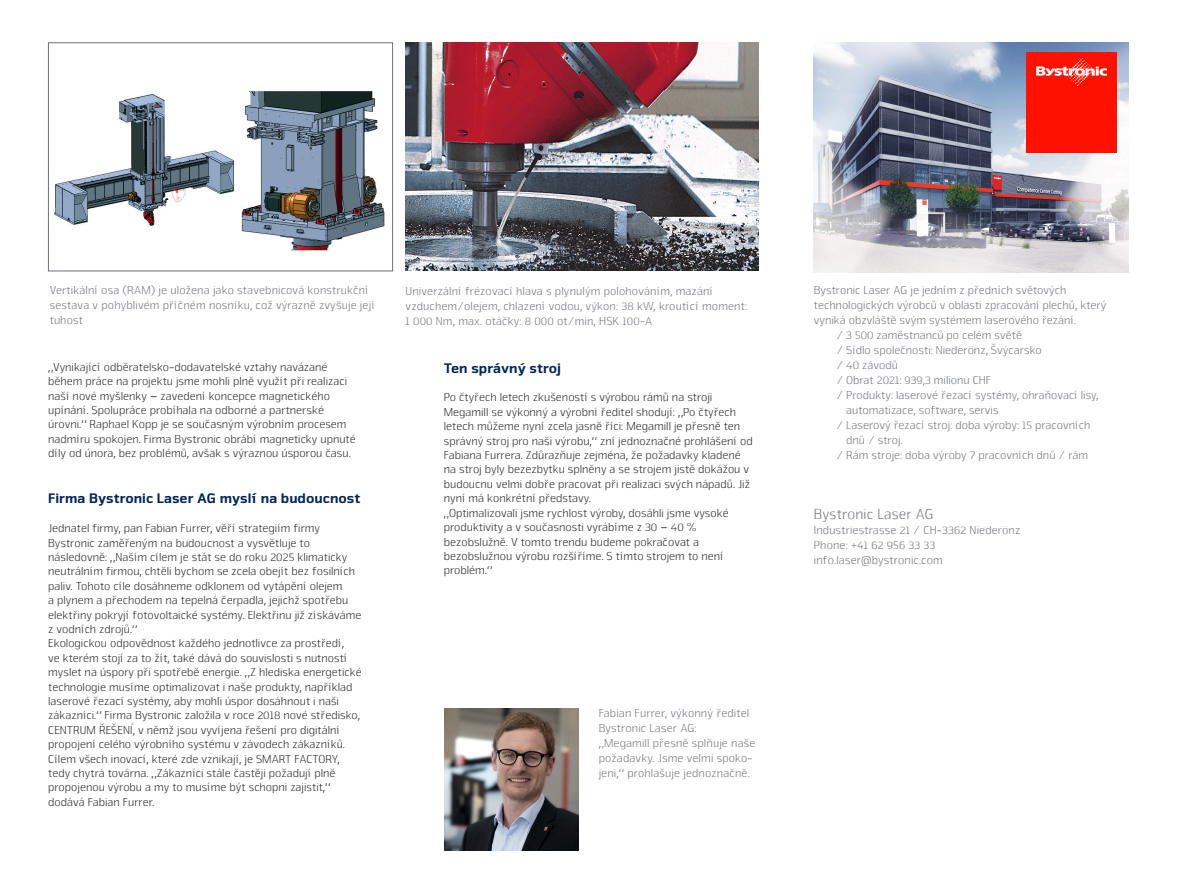
<style>
.page{position:relative;width:1191px;height:893px;background:#fff}
.page>*{position:absolute;margin:0;border:0;box-sizing:border-box;transform-origin:0 0}
.t1{font:300 15px "Nuri CE";letter-spacing:.01em;color:#6f7178}
.t2{font:900 14.4px "Nuri Pro";color:#00265a}
.t3{font:300 12px/14.4px "Nuri Pro";color:#231f20}
.t4{font:300 12px/15px "Nuri Pro";color:#6f7178}
.t5{font:300 12px/15px "Nuri CE";letter-spacing:.01em;color:#6f7178}
</style>
<div class="page">
<img style="left:444px;top:708px;width:135px;height:142px">
<img style="left:54px;top:91px;width:331px;height:161px">
<div style="left:48px;top:43px;width:345px;height:228px;border:1px solid #6f7178"></div>
<img style="left:406px;top:43px;width:352px;height:228px">
<img style="left:814px;top:43px;width:314px;height:229px">
<img style="left:1026px;top:52px;width:90px;height:100px">
<p class="t4" style="left:50px;top:283px;width:327px">Vertikální osa (RAM) je uložena jako stavebnicová konstrukční sestava v pohyblivém příčném nosníku, což výrazně zvyšuje její tuhost</p>
<p class="t4" style="left:405px;top:284px;width:343px">Univerzální frézovací hlava s plynulým polohováním, mazání vzduchem/olejem, chlazení vodou, výkon: 38 kW, kroutící moment:<br>1 000 Nm, max. otáčky: 8 000 ot/min, HSK 100-A</p>
<p class="t4" style="left:814px;top:283px;width:254px">Bystronic Laser AG je jedním z předních světových</p>
<p class="t4" style="left:814px;top:298px;width:294px">technologických výrobců v oblasti zpracování plechů, který</p>
<p class="t4" style="left:814px;top:313px;width:264px">vyniká obzvláště svým systémem laserového řezání.</p>
<p class="t4" style="left:836px;top:328px;width:187px">/ 3 500 zaměstnanců po celém světě</p>
<p class="t4" style="left:836px;top:343px;width:207px">/ Sídlo společnosti: Niederönz, Švýcarsko</p>
<p class="t4" style="left:836px;top:358px;width:63px">/ 40 závodů</p>
<p class="t4" style="left:836px;top:373px;width:156px">/ Obrat 2021: 939,3 milionu CHF</p>
<p class="t4" style="left:836px;top:388px;width:264px">/ Produkty: laserové řezací systémy, ohraňovací lisy,</p>
<p class="t4" style="left:846px;top:403px;width:154px">automatizace, software, servis</p>
<p class="t4" style="left:836px;top:418px;width:255px">/ Laserový řezací stroj: doba výroby: 15 pracovních</p>
<p class="t4" style="left:846px;top:433px;width:58px">dnů / stroj.</p>
<p class="t4" style="left:836px;top:448px;width:253px">/ Rám stroje: doba výroby 7 pracovních dnů / rám</p>
<p class="t3" style="left:48px;top:360px;width:309px">„Vynikající odběratelsko-dodavatelské vztahy navázané během práce na projektu jsme mohli plně využít při realizaci naší nové myšlenky – zavedení koncepce magnetického upínání. Spolupráce probíhala na odborné a partnerské úrovni.“ Raphael Kopp je se současným výrobním procesem nadmíru spokojen. Firma Bystronic obrábí magneticky upnuté díly od února, bez problémů, avšak s výraznou úsporou času.</p>
<p class="t2" style="left:48px;top:490px;width:313px">Firma Bystronic Laser AG myslí na budoucnost</p>
<p class="t3" style="left:48px;top:521px;width:315px">Jednatel firmy, pan Fabian Furrer, věří strategiím firmy Bystronic zaměřeným na budoucnost a vysvětluje to následovně: „Naším cílem je stát se do roku 2025 klimaticky neutrálním firmou, chtěli bychom se zcela obejít bez fosilních paliv. Tohoto cíle dosáhneme odklonem od vytápění olejem<br>a plynem a přechodem na tepelná čerpadla, jejichž spotřebu elektřiny pokryjí fotovoltaické systémy. Elektřinu již získáváme z vodních zdrojů.“<br>Ekologickou odpovědnost každého jednotlivce za prostředí,<br>ve kterém stojí za to žít, také dává do souvislosti s nutností myslet na úspory při spotřebě energie. „Z hlediska energetické technologie musíme optimalizovat i naše produkty, například laserové řezací systémy, aby mohli úspor dosáhnout i naši zákazníci.“ Firma Bystronic založila v roce 2018 nové středisko, CENTRUM ŘEŠENÍ, v němž jsou vyvíjena řešení pro digitální propojení celého výrobního systému v závodech zákazníků.<br>Cílem všech inovací, které zde vznikají, je SMART FACTORY, tedy chytrá továrna. „Zákazníci stále častěji požadují plně propojenou výrobu a my to musíme být schopni zajistit,“ dodává Fabian Furrer.</p>
<p class="t2" style="left:444px;top:359px;width:119px">Ten správný stroj</p>
<p class="t3" style="left:444px;top:390px;width:310px">Po čtyřech letech zkušeností s výrobou rámů na stroji Megamill se výkonný a výrobní ředitel shodují: „Po čtyřech letech můžeme nyní zcela jasně říci: Megamill je přesně ten správný stroj pro naši výrobu,“ zní jednoznačné prohlášení od Fabiana Furrera. Zdůrazňuje zejména, že požadavky kladené na stroj byly bezezbytku splněny a se strojem jistě dokážou v budoucnu velmi dobře pracovat při realizaci svých nápadů. Již nyní má konkrétní představy.<br>„Optimalizovali jsme rychlost výroby, dosáhli jsme vysoké produktivity a v současnosti vyrábíme z 30 – 40 % bezobslužně. V tomto trendu budeme pokračovat a bezobslužnou výrobu rozšíříme. S tímto strojem to není problém.“</p>
<p class="t1" style="left:814px;top:506px;width:121px">Bystronic Laser AG</p>
<p class="t5" style="left:814px;top:523px;width:208px">Industriestrasse 21 / CH-3362 Niederönz<br>Phone: +41 62 956 33 33 info.laser@bystronic.com</p>
<p class="t4" style="left:598px;top:706px;width:158px">Fabian Furrer, výkonný ředitel<br>Bystronic Laser AG:<br>„Megamill přesně splňuje naše požadavky. Jsme velmi spoko&shy;jeni,“ prohlašuje jednoznačně.</p>
</div>
